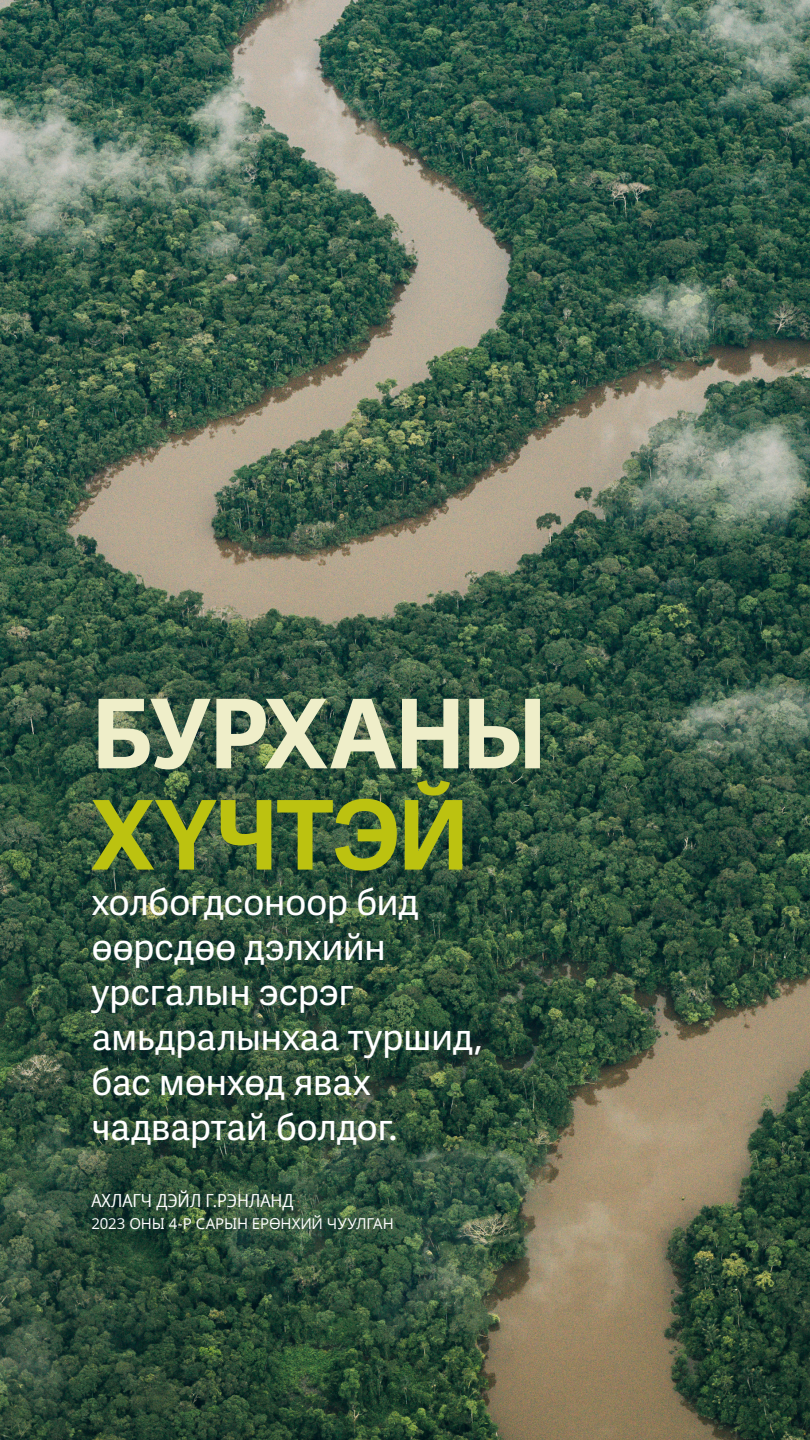
<style>
.page{position:relative;width:810px;height:1440px;background:#fff}
.page>*{position:absolute;margin:0;border:0;box-sizing:border-box;transform-origin:0 0}
.Pull_Quote_Renlund{font:700 96.07px/101.2px "Helamlds Lat";letter-spacing:-.02em;color:#efeec9}
.Pull_Quote_Renlund-2{font:37.05px/45.1px "Helamlds Lat";letter-spacing:-.015em;color:#fff}
.Side_QT_Citation_Ren{font:18px "Dots Solid Condlds Lat";color:#fff}
.Side_QT_Citation_Ren-2{font:15px "Dots Solidlds Lat";letter-spacing:-.015em;color:#fff}
.s1{color:#bcc210}
</style>
<div class="page">
<img style="left:0;top:0;width:810px;height:1440px">
<p class="Pull_Quote_Renlund" style="left:92px;top:682px;width:457px">БУРХАНЫ<br><span class="s1">ХҮЧТЭЙ</span></p>
<p class="Pull_Quote_Renlund-2" style="left:92px;top:879px;width:393px">холбогдсоноор бид өөрсдөө дэлхийн урсгалын эсрэг амьдралынхаа туршид, бас мөнхөд явах чадвартай болдог.</p>
<p class="Side_QT_Citation_Ren" style="left:92px;top:1187px;width:204px">АХЛАГЧ ДЭЙЛ Г.РЭНЛАНД</p>
<p class="Side_QT_Citation_Ren-2" style="left:92px;top:1212px;width:304px">2023 ОНЫ 4-Р САРЫН ЕРӨНХИЙ ЧУУЛГАН</p>
</div>
